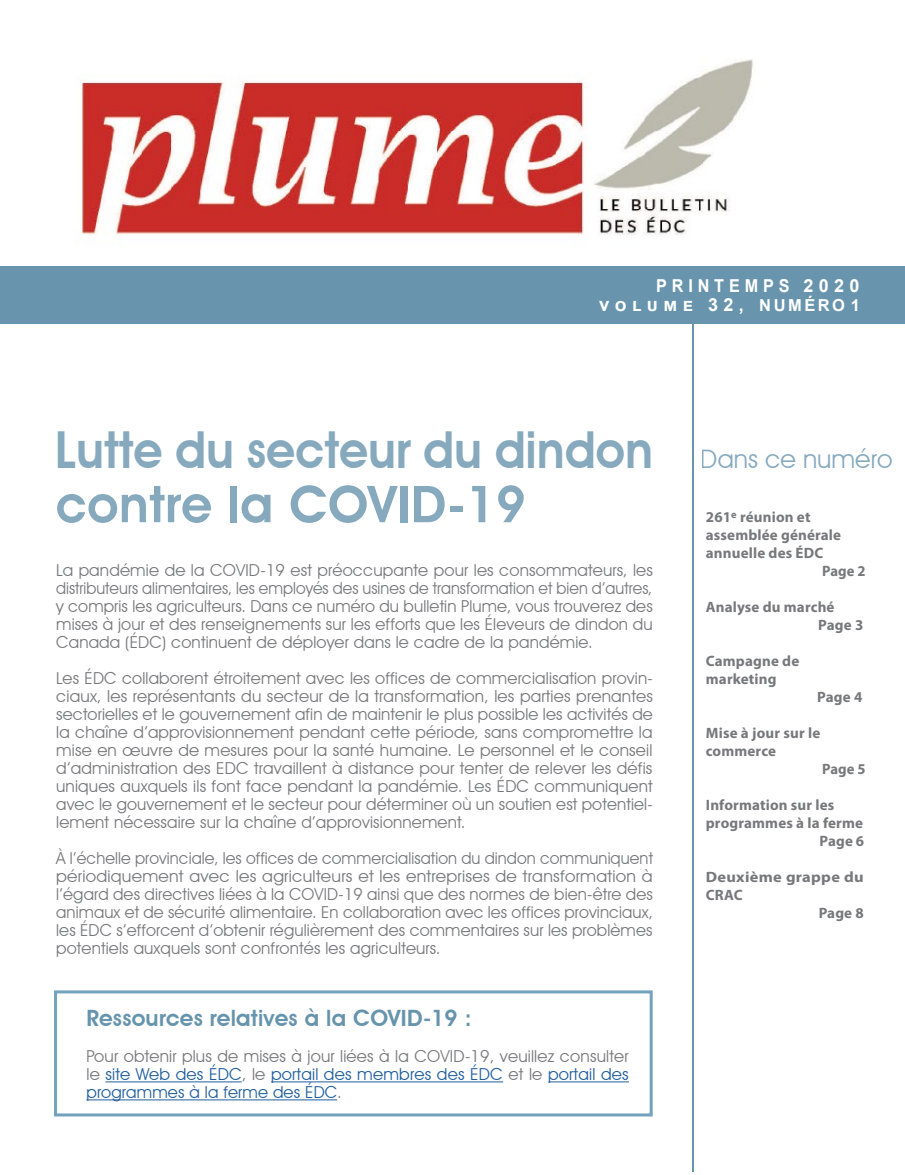
<style>
.page{position:relative;width:905px;height:1175px;background:#fff}
.page>*{position:absolute;margin:0;border:0;box-sizing:border-box;transform-origin:0 0}
.t1{font:600 51px/54px "Avant Garde IT Cby BT";color:#6894ad;scale:.94 1}
.t2{font:25.5px "Avant Garde IT Cby BT";color:#6894ad}
.t3{font:600 22.5px "Avant Garde IT Cby BT";letter-spacing:.01em;color:#6694ad}
.t4{font:700 18px "Arial";letter-spacing:.3em;color:#fff}
.t5{font:700 17.85px "Arial";letter-spacing:.3em;color:#fff;scale:.91 1}
.t6{font:16.5px/18px "Avant Garde IT Cby BT";letter-spacing:.01em;color:#77787b;text-align:justify}
.t7{font:700 15px/18px "Myriad Pro";letter-spacing:.01em;color:#77787b}
.t8{font:700 15px "Myriad Pro";letter-spacing:.01em;color:#77787b;scale:1.09 1}
.s1{font-size:18px}
.s2{font-size:16.5px}
.s3{color:#215e9e}
</style>
<div class="page">
<div style="left:54px;top:990px;width:598px;height:126px;border:3px solid #72a2bd"></div>
<hr style="left:105px;top:1081px;width:137px;height:1px;background:#215e9e">
<hr style="left:271px;top:1081px;width:232px;height:1px;background:#215e9e">
<hr style="left:548px;top:1081px;width:81px;height:1px;background:#215e9e">
<hr style="left:86px;top:1099px;width:251px;height:1px;background:#215e9e">
<div style="left:0;top:266px;width:904px;height:57px;background:#6894ad"></div>
<hr style="left:692px;top:319px;width:1px;height:852px;background:#6894ad">
<img style="left:81px;top:59px;width:673px;height:176px">
<p class="t5" style="left:656px;top:273px;width:225px">PRINTEMPS <span class="s1">2020</span></p>
<p class="t4" style="left:599px;top:292px;width:262px">volume 32, <span class="s2">N U M É R O 1</span></p>
<h1 class="t1" style="left:56px;top:423px;width:636px">Lutte du secteur du dindon contre la COVID-19</h1>
<p class="t6" style="left:56px;top:561px;width:598px">La pandémie de la COVID-19 est préoccupante pour les consommateurs, les distributeurs alimentaires, les employés des usines de transformation et bien d’autres, y compris les agriculteurs. Dans ce numéro du bulletin Plume, vous trouverez des mises à jour et des renseignements sur les efforts que les Éleveurs de dindon du Canada (ÉDC) continuent de déployer dans le cadre de la pandémie.</p>
<p class="t6" style="left:56px;top:669px;width:598px">Les ÉDC collaborent étroitement avec les offices de commercialisation provin&shy;ciaux, les représentants du secteur de la transformation, les parties prenantes sectorielles et le gouvernement afin de maintenir le plus possible les activités de la chaîne d’approvisionnement pendant cette période, sans compromettre la mise en œuvre de mesures pour la santé humaine. Le personnel et le conseil d’administration des EDC travaillent à distance pour tenter de relever les défis uniques auxquels ils font face pendant la pandémie. Les ÉDC communiquent avec le gouvernement et le secteur pour déterminer où un soutien est potentiel&shy;lement nécessaire sur la chaîne d’approvisionnement.</p>
<p class="t6" style="left:56px;top:849px;width:598px">À l’échelle provinciale, les offices de commercialisation du dindon communiquent périodiquement avec les agriculteurs et les entreprises de transformation à l’égard des directives liées à la COVID-19 ainsi que des normes de bien-être des animaux et de sécurité alimentaire. En collaboration avec les offices provinciaux, les ÉDC s’efforcent d’obtenir régulièrement des commentaires sur les problèmes potentiels auxquels sont confrontés les agriculteurs.</p>
<h3 class="t3" style="left:86px;top:1004px;width:386px">Ressources relatives à la COVID-19 :</h3>
<p class="t6" style="left:86px;top:1047px;width:543px">Pour obtenir plus de mises à jour liées à la COVID-19, veuillez consulter le <span class="s3">site Web des ÉDC</span>, le <span class="s3">portail des membres des ÉDC</span> et le <span class="s3">portail des programmes à la ferme des ÉDC</span>.</p>
<h2 class="t2" style="left:700px;top:443px;width:193px">Dans ce numéro</h2>
<p class="t7" style="left:705px;top:507px;width:106px">261<sup>e</sup> réunion et</p>
<p class="t7" style="left:705px;top:525px;width:137px">assemblée générale</p>
<p class="t7" style="left:705px;top:543px;width:119px">annuelle des ÉDC</p>
<p class="t7" style="left:822px;top:561px;width:45px">Page 2</p>
<p class="t7" style="left:818px;top:597px;width:47px;text-indent:-112px">Analyse du marché<br>Page 3</p>
<p class="t7" style="left:705px;top:651px;width:95px">Campagne de marketing</p>
<p class="t7" style="left:817px;top:687px;width:47px">Page 4</p>
<p class="t7" style="left:705px;top:723px;width:116px">Mise à jour sur le commerce</p>
<p class="t7" style="left:822px;top:759px;width:45px">Page 5</p>
<p class="t7" style="left:705px;top:795px;width:130px">Information sur les</p>
<p class="t7" style="left:705px;top:813px;width:159px">programmes à la ferme</p>
<p class="t7" style="left:819px;top:831px;width:46px">Page 6</p>
<p class="t8" style="left:705px;top:867px;width:146px">Deuxième grappe du</p>
<p class="t7" style="left:705px;top:885px;width:38px">CRAC</p>
<p class="t7" style="left:818px;top:903px;width:47px">Page 8</p>
</div>
